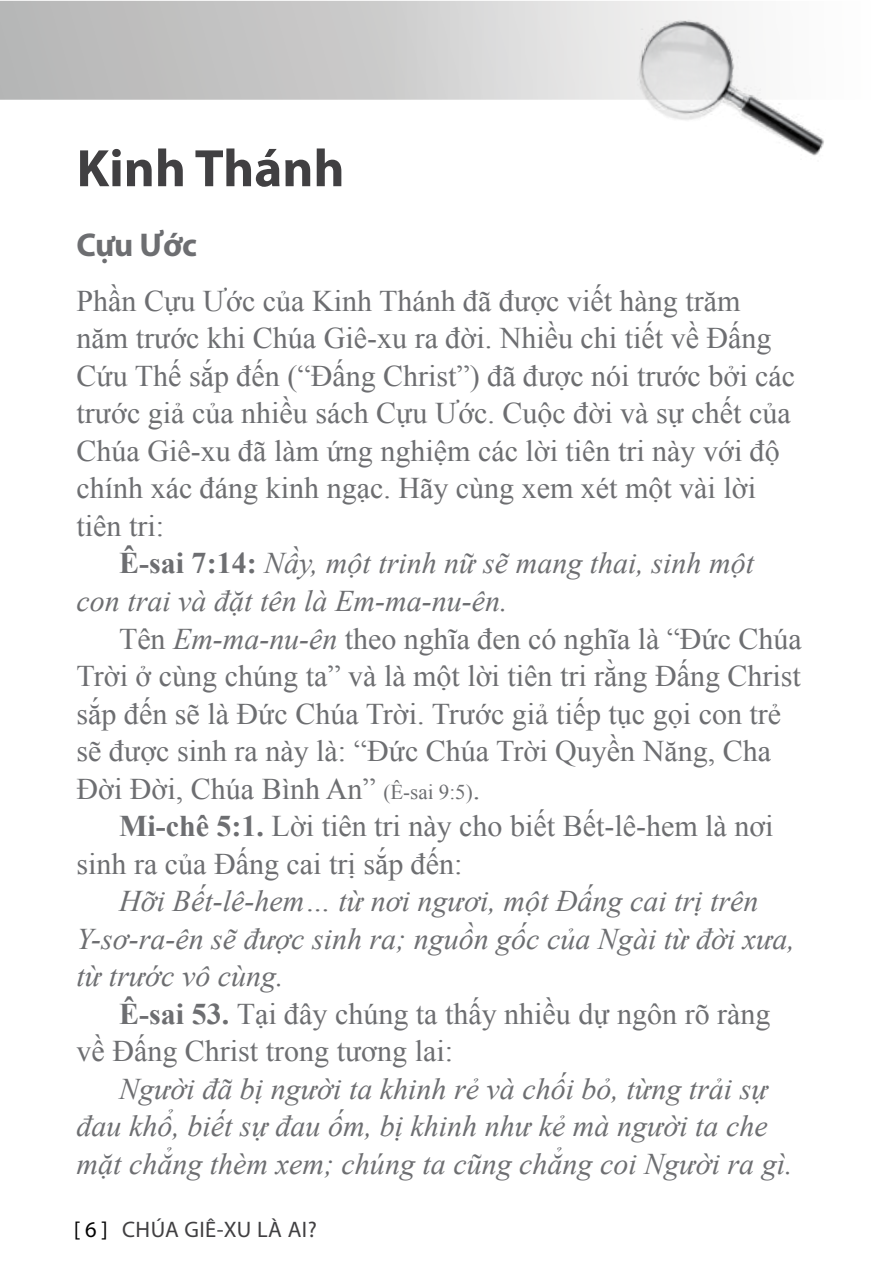
<style>
.page{position:relative;width:878px;height:1285px;background:#fff}
.page>*{position:absolute;margin:0;border:0;box-sizing:border-box;transform-origin:0 0}
.t1{font:700 53.1px "Myriad Pro";color:#414042}
.t2{font:700 33px "Myriad Pro";letter-spacing:-.01em;color:#6d6e71}
.t3{font:30px/37.5px "Times New Roman";color:#6d6e71}
.t4{font:italic 30px/37.5px "Times New Roman";color:#6d6e71}
.t5{font:22.5px "Myriad Pro";letter-spacing:.02em;color:#414042}
.s1{font-weight:700;font-style:normal}
.s2{font-style:italic}
.s3{font-size:21px}
.s4{font-weight:700}
.s5{color:#000}
</style>
<div class="page">
<svg style="left:0;top:1px;width:617px;height:99px"></svg>
<img style="left:617px;top:1px;width:207px;height:155px">
<h1 class="t1" style="left:77px;top:134px;width:269px">Kinh Thánh</h1>
<p class="t2" style="left:77px;top:224px;width:122px">Cựu Ước</p>
<p class="t3" style="left:77px;top:281px;width:720px">Phần Cựu Ước của Kinh Thánh đã được viết hàng trăm năm trước khi Chúa Giê-xu ra đời. Nhiều chi tiết về Đấng Cứu Thế sắp đến (“Đấng Christ”) đã được nói trước bởi các trước giả của nhiều sách Cựu Ước. Cuộc đời và sự chết của Chúa Giê-xu đã làm ứng nghiệm các lời tiên tri này với độ chính xác đáng kinh ngạc. Hãy cùng xem xét một vài lời tiên tri:</p>
<p class="t4" style="left:77px;top:544px;width:679px;text-indent:43px"><span class="s1">Ê-sai 7:14:</span> Nầy, một trinh nữ sẽ mang thai, sinh một con trai và đặt tên là Em-ma-nu-ên.</p>
<p class="t3" style="left:77px;top:619px;width:726px;text-indent:43px">Tên <span class="s2">Em-ma-nu-ên</span> theo nghĩa đen có nghĩa là “Đức Chúa Trời ở cùng chúng ta” và là một lời tiên tri rằng Đấng Christ sắp đến sẽ là Đức Chúa Trời. Trước giả tiếp tục gọi con trẻ sẽ được sinh ra này là: “Đức Chúa Trời Quyền Năng, Cha Đời Đời, Chúa Bình An” <span class="s3">(Ê-sai 9:5)</span>.</p>
<p class="t3" style="left:77px;top:806px;width:698px;text-indent:43px"><span class="s4">Mi-chê 5:1.</span> Lời tiên tri này cho biết Bết-lê-hem là nơi sinh ra của Đấng cai trị sắp đến:</p>
<p class="t4" style="left:77px;top:881px;width:720px;text-indent:43px">Hỡi Bết-lê-hem… từ nơi ngươi, một Đấng cai trị trên<br>Y-sơ-ra-ên sẽ được sinh ra; nguồn gốc của Ngài từ đời xưa, từ trước vô cùng.</p>
<p class="t3" style="left:77px;top:994px;width:695px;text-indent:43px"><span class="s4">Ê-sai 53.</span> Tại đây chúng ta thấy nhiều dự ngôn rõ ràng về Đấng Christ trong tương lai:</p>
<p class="t4" style="left:77px;top:1069px;width:717px;text-indent:43px">Người đã bị người ta khinh rẻ và chối bỏ, từng trải sự đau khổ, biết sự đau ốm, bị khinh như kẻ mà người ta che mặt chẳng thèm xem; chúng ta cũng chẳng coi Người ra gì.</p>
<p class="t5" style="left:74px;top:1214px;width:244px"><span class="s5">[ 6 ]</span> CHÚA GIÊ-XU LÀ AI?</p>
</div>
